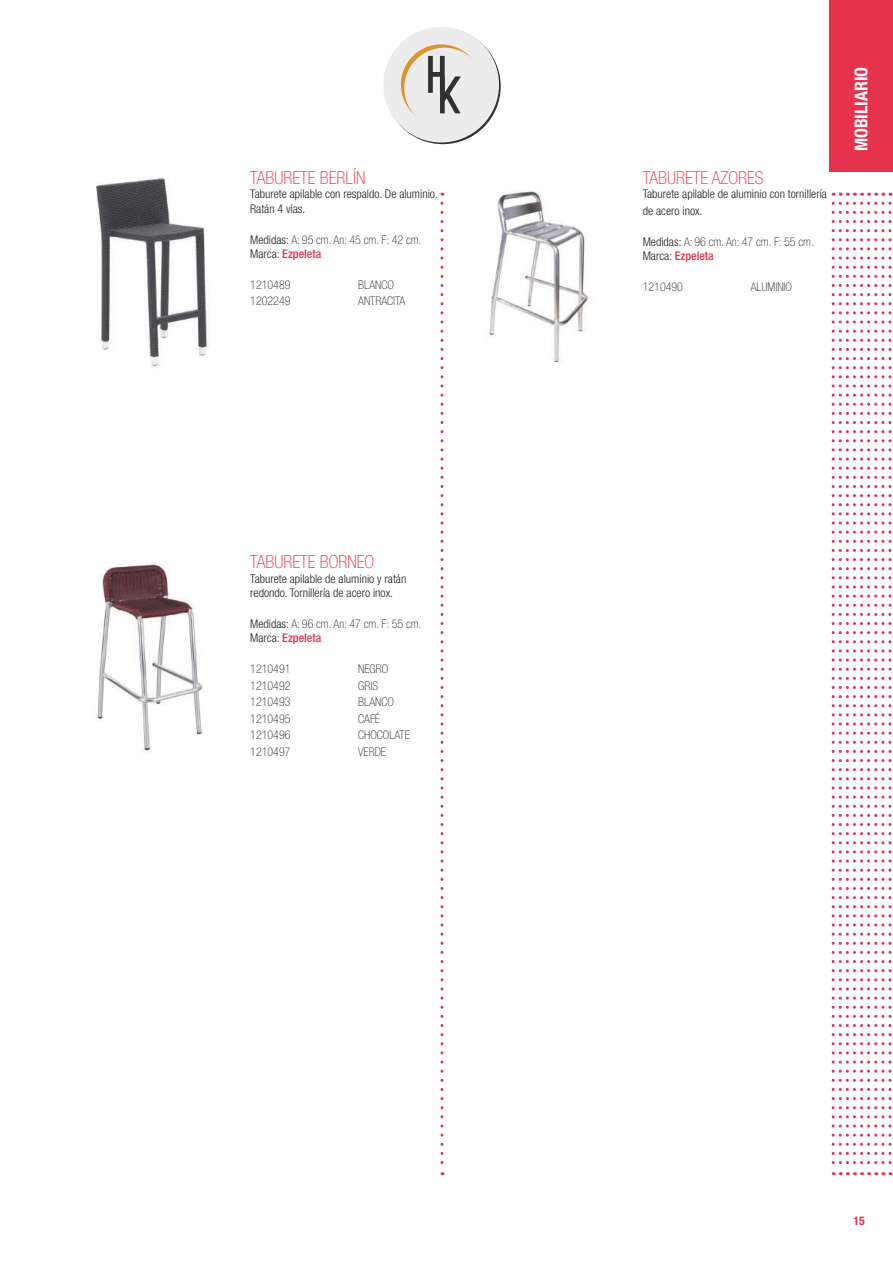
<style>
.page{position:relative;width:893px;height:1263px;background:#fff}
.page>*{position:absolute;margin:0;border:0;box-sizing:border-box;transform-origin:0 0}
.t1{font:100 condensed 18px "Helvetica Neue LT Std";color:#e5324d}
.t2{font:700 condensed 17.7px "Helvetica Neue LT Std";color:#fff}
.t3{font:100 condensed 12px/14.4px "Helvetica Neue LT Std";color:#222}
.t4{font:300 condensed 12px/14.4px "Helvetica Neue LT Std";color:#222}
.t5{font:700 condensed 12px "Helvetica Neue LT Std";color:#e5324d}
.s1{font-weight:300}
.s2{font-weight:500;color:#e5324d}
</style>
<div class="page">
<div style="left:830px;top:0;width:63px;height:171px;background:#e5324d"></div>
<svg style="left:440px;top:203px;width:3px;height:972px"></svg>
<svg style="left:832px;top:203px;width:59px;height:972px"></svg>
<svg style="left:385px;top:28px;width:116px;height:116px"></svg>
<div style="left:383px;top:27px;width:116px;height:115px;background:#edecec;border-radius:50%"></div>
<svg style="left:401px;top:44px;width:80px;height:81px"></svg>
<div style="left:404px;top:48px;width:81px;height:80px;background:#edecec;border-radius:50%"></div>
<svg style="left:428px;top:56px;width:33px;height:57px"></svg>
<img style="left:96px;top:178px;width:112px;height:190px">
<img style="left:489px;top:191px;width:99px;height:172px">
<img style="left:97px;top:562px;width:107px;height:190px">
<h1 class="t1" style="left:250px;top:167px;width:117px">TABURETE BERLÍN</h1>
<p class="t4" style="left:250px;top:187px;width:189px">Taburete apilable con respaldo. De aluminio.<br>Ratán 4 vías.</p>
<p class="t3" style="left:250px;top:232px;width:173px"><span class="s1">Medidas:</span> A: 95 cm. An: 45 cm. F: 42 cm.<br><span class="s1">Marca:</span> <span class="s2">Ezpeleta</span></p>
<p class="t3" style="left:250px;top:277px;width:42px">1210489</p>
<p class="t3" style="left:358px;top:277px;width:37px">BLANCO</p>
<p class="t3" style="left:250px;top:294px;width:42px">1202249</p>
<p class="t3" style="left:358px;top:294px;width:49px">ANTRACITA</p>
<h1 class="t1" style="left:250px;top:552px;width:126px">TABURETE BORNEO</h1>
<p class="t4" style="left:250px;top:571px;width:158px">Taburete apilable de aluminio y ratán redondo. Tornillería de acero inox.</p>
<p class="t3" style="left:250px;top:616px;width:173px"><span class="s1">Medidas:</span> A: 96 cm. An: 47 cm. F: 55 cm.<br><span class="s1">Marca:</span> <span class="s2">Ezpeleta</span></p>
<p class="t3" style="left:250px;top:662px;width:42px">1210491</p>
<p class="t3" style="left:358px;top:662px;width:32px">NEGRO</p>
<p class="t3" style="left:250px;top:678px;width:42px">1210492</p>
<p class="t3" style="left:358px;top:678px;width:21px">GRIS</p>
<p class="t3" style="left:250px;top:695px;width:42px">1210493</p>
<p class="t3" style="left:358px;top:695px;width:37px">BLANCO</p>
<p class="t3" style="left:250px;top:711px;width:42px">1210495</p>
<p class="t3" style="left:358px;top:711px;width:23px">CAFÉ</p>
<p class="t3" style="left:250px;top:728px;width:42px">1210496</p>
<p class="t3" style="left:358px;top:728px;width:53px">CHOCOLATE</p>
<p class="t3" style="left:250px;top:744px;width:42px">1210497</p>
<p class="t3" style="left:358px;top:744px;width:29px">VERDE</p>
<h1 class="t1" style="left:643px;top:167px;width:122px">TABURETE AZORES</h1>
<p class="t4" style="left:643px;top:186px;width:186px;line-height:16.5px">Taburete apilable de aluminio con tornillería de acero inox.</p>
<p class="t3" style="left:643px;top:234px;width:173px"><span class="s1">Medidas:</span> A: 96 cm. An: 47 cm. F: 55 cm.<br><span class="s1">Marca:</span> <span class="s2">Ezpeleta</span></p>
<p class="t3" style="left:643px;top:279px;width:42px">1210490</p>
<p class="t3" style="left:751px;top:279px;width:43px">ALUMINIO</p>
<h2 class="t2" style="left:850px;top:151px;width:86px;rotate:-90deg">MOBILIARIO</h2>
<p class="t5" style="left:853px;top:1213px;width:13px">15</p>
</div>
